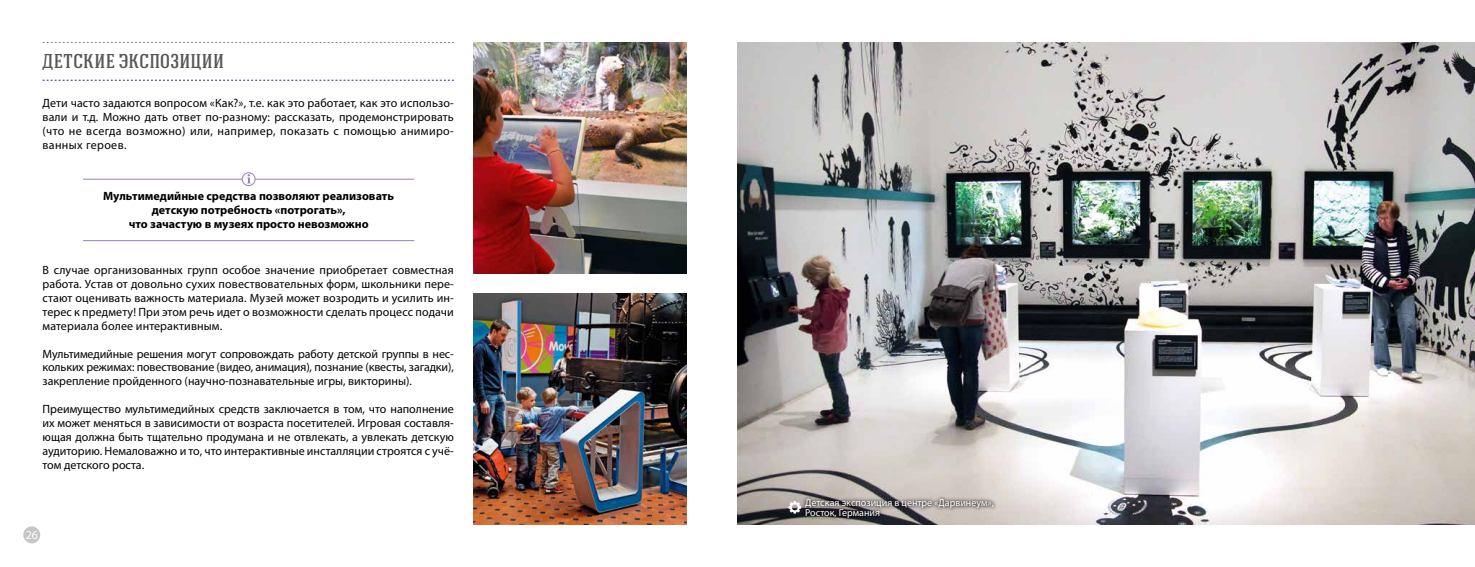
<style>
.page{position:relative;width:1475px;height:567px;background:#fff}
.page>*{position:absolute;margin:0;border:0;box-sizing:border-box;transform-origin:0 0}
.t1{font:500 20px "Hagin Caps";letter-spacing:.015em;color:#565655}
.t2{font:12px/13.9px "Myriad Pro";letter-spacing:.005em;color:#000;text-align:justify}
.t3{font:700 12px/14px "Myriad Pro";color:#000;text-align:center}
.t4{font:12px "Myriad Pro";color:#fff}
.t5{font:10px/10px "Myriad Pro";color:#fff}
</style>
<div class="page">
<div style="left:23px;top:526px;width:17px;height:17px;background:#c5c6c6;border-radius:50%"></div>
<svg style="left:43px;top:42px;width:411px;height:1px"></svg>
<img style="left:473px;top:293px;width:213px;height:231px">
<img style="left:473px;top:43px;width:213px;height:231px">
<img style="left:737px;top:43px;width:737px;height:481px">
<hr style="left:83px;top:179px;width:331px;height:1px;background:#987eb9">
<hr style="left:83px;top:240px;width:331px;height:1px;background:#987eb9">
<svg style="left:242px;top:173px;width:13px;height:13px"></svg>
<div style="left:242px;top:172px;width:13px;height:14px;border:1px solid #987eb9;border-radius:50%"></div>
<svg style="left:247px;top:174px;width:4px;height:9px"></svg>
<svg style="left:43px;top:80px;width:411px;height:1px"></svg>
<div style="left:800px;top:495px;width:197px;height:27px;background:#000;opacity:.8"></div>
<svg style="left:788px;top:501px;width:12px;height:13px"></svg>
<h1 class="t1" style="left:43px;top:49px;width:181px">ДЕТСКИЕ ЭКСПОЗИЦИи</h1>
<p class="t2" style="left:43px;top:96px;width:413px">Дети часто задаются вопросом «Как?», т.е. как это работает, как это использо&shy;вали и т.д. Можно дать ответ по-разному: рассказать, продемонстрировать (что не всегда возможно) или, например, показать с помощью анимиро&shy;ванных героев.</p>
<p class="t3" style="left:103px;top:188px;width:292px">Мультимедийные средства позволяют реализовать детскую потребность «потрогать»,<br>что зачастую в музеях просто невозможно</p>
<p class="t2" style="left:43px;top:263px;width:413px">В случае организованных групп особое значение приобретает совместная работа. Устав от довольно сухих повествовательных форм, школьники пере&shy;стают оценивать важность материала. Музей может возродить и усилить ин&shy;терес к предмету! При этом речь идет о возможности сделать процесс подачи материала более интерактивным.</p>
<p class="t2" style="left:43px;top:346px;width:413px">Мультимедийные решения могут сопровождать работу детской группы в нес&shy;кольких режимах: повествование (видео, анимация), познание (квесты, загадки), закрепление пройденного (научно-познавательные игры, викторины).</p>
<p class="t2" style="left:43px;top:402px;width:413px">Преимущество мультимедийных средств заключается в том, что наполнение их может меняться в зависимости от возраста посетителей. Игровая составля&shy;ющая должна быть тщательно продумана и не отвлекать, а увлекать детскую аудиторию. Немаловажно и то, что интерактивные инсталляции строятся с учё&shy;том детского роста.</p>
<p class="t4" style="left:26px;top:527px;width:14px">26</p>
<p class="t5" style="left:805px;top:498px;width:190px">Детская экспозиция в центре «Дарвинеум»,<br>Росток, Германия</p>
</div>
